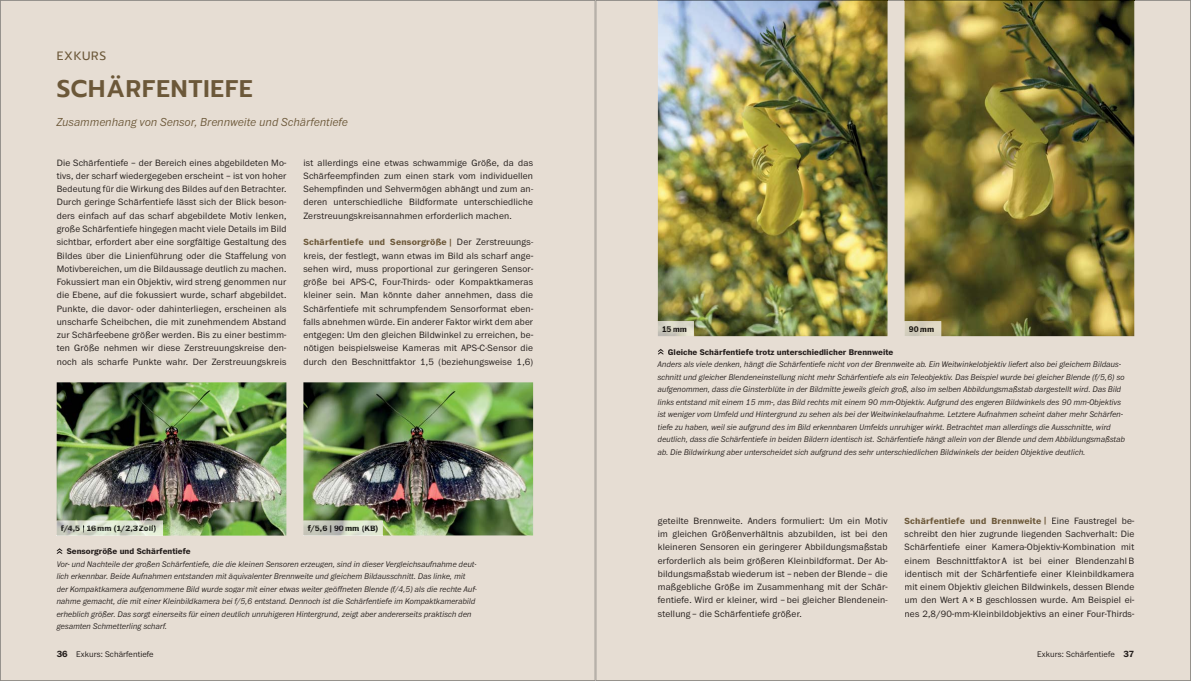
<style>
.page{position:relative;width:1191px;height:681px;background:#fff}
.page>*{position:absolute;margin:0;border:0;box-sizing:border-box;transform-origin:0 0}
.t1{font:600 24px "Prompt";letter-spacing:.04em;color:#6c5839}
.t2{font:italic 300 12px "Franklin ITC Pro";letter-spacing:.02em;color:#6c5839}
.t3{font:12px "Prompt";letter-spacing:.06em;color:#6c5839}
.t4{font:300 9.5px/13.2px "Franklin ITC Pro";letter-spacing:.02em;color:#221c1a;text-align:justify}
.t5{font:700 9.2px "Franklin ITC Pro";letter-spacing:.02em;color:#6c5839}
.t6{font:italic 300 8.5px/12.5px "Franklin ITC Pro";letter-spacing:.015em;color:#221c1a}
.t7{font:700 8.5px "Franklin ITC Pro";letter-spacing:.005em;color:#221c1a}
.t8{font:300 8.5px "Franklin ITC Pro";letter-spacing:.01em;color:#221c1a}
.t9{font:700 8.5px "Franklin ITC Pro";letter-spacing:.005em;color:#151214}
.t10{font:700 8.5px "Franklin ITC Pro";letter-spacing:.005em;color:#161512}
.t11{font:700 8.5px "Franklin ITC Pro";color:#181613}
.t12{font:700 8.5px "Franklin ITC Pro";color:#1a1611}
.s1{font-weight:300;font-size:9.5px;color:#221c1a}
.s2{color:#161612}
.s3{color:#171713}
.s4{color:#181a16}
.s5{color:#1b1b19}
.s6{color:#161613}
.s7{color:#171a15}
.s8{color:#181b16}
.s9{color:#171914}
.s10{color:#171815}
.s11{color:#191917}
.s12{color:#1d1c1a}
.s13{color:#181a15}
.s14{color:#151512}
.s15{color:#151412}
.s16{color:#151313}
.s17{color:#161713}
.s18{color:#1a1a17}
.s19{color:#181916}
.s20{color:#181915}
.s21{font-weight:700;font-size:9.2px}
.s22{color:#1a1714}
.s23{color:#1b1712}
</style>
<div class="page">
<svg style="left:0;top:0;width:595px;height:680px;fill:#e6ddd3"></svg>
<img style="left:595px;top:0;width:596px;height:680px">
<p class="t3" style="left:57px;top:46px;width:51px">EXKURS</p>
<h1 class="t1" style="left:57px;top:71px;width:197px">SCHÄRFENTIEFE</h1>
<p class="t2" style="left:57px;top:117px;width:293px">Zusammenhang von Sensor, Brennweite und Schärfentiefe</p>
<p class="t4" style="left:57px;top:156px;width:231px">Die Schärfentiefe – der Bereich eines abgebildeten Mo&shy;tivs, der scharf wiedergegeben erscheint – ist von hoher Bedeutung für die Wirkung des Bildes auf den Betrachter.<br>Durch geringe Schärfentiefe lässt sich der Blick beson&shy;ders einfach auf das scharf abgebildete Motiv lenken, große Schärfentiefe hingegen macht viele Details im Bild sichtbar, erfordert aber eine sorgfältige Gestaltung des Bildes über die Linienführung oder die Staffelung von Motivbereichen, um die Bildaussage deutlich zu machen.<br>Fokussiert man ein Objektiv, wird streng genommen nur die Ebene, auf die fokussiert wurde, scharf abgebildet.<br>Punkte, die davor- oder dahinterliegen, erscheinen als unscharfe Scheibchen, die mit zunehmendem Abstand zur Schärfeebene größer werden. Bis zu einer bestimm&shy;ten Größe nehmen wir diese Zerstreuungskreise den&shy;noch als scharfe Punkte wahr. Der Zerstreuungskreis</p>
<p class="t4" style="left:303px;top:156px;width:231px">ist allerdings eine etwas schwammige Größe, da das Schärfeempfinden zum einen stark vom individuellen Sehempfinden und Sehvermögen abhängt und zum an&shy;deren unterschiedliche Bildformate unterschiedliche Zerstreuungskreisannahmen erforderlich machen.</p>
<p class="t5" style="left:303px;top:238px;width:231px">Schärfentiefe und Sensorgröße | <span class="s1">Der Zerstreuungs-</span></p>
<p class="t4" style="left:303px;top:249px;width:231px">kreis, der festlegt, wann etwas im Bild als scharf ange&shy;sehen wird, muss proportional zur geringeren Sensor&shy;größe bei APS-C, Four-Thirds- oder Kompaktkameras kleiner sein. Man könnte daher annehmen, dass die Schärfentiefe mit schrumpfendem Sensorformat eben&shy;falls abnehmen würde. Ein anderer Faktor wirkt dem aber entgegen: Um den gleichen Bildwinkel zu erreichen, be&shy;nötigen beispielsweise Kameras mit APS-C-Sensor die durch den Beschnittfaktor 1,5 (beziehungsweise 1,6)</p>
<p class="t9" style="left:61px;top:525px;width:97px">f/<span class="s2">4,</span><span class="s3">5</span> <span class="s4">|</span> <span class="s5">16</span><span class="s6">m</span><span class="s7">m</span> <span class="s8">(</span><span class="s9">1/</span><span class="s10">2,</span><span class="s11">3</span><span class="s12">Zo</span><span class="s13">ll</span><span class="s6">)</span></p>
<p class="t10" style="left:308px;top:525px;width:72px">f/5,<span class="s14">6</span> <span class="s15">|</span> <span class="s16">90</span><span class="s17">m</span><span class="s13">m</span> <span class="s18">(</span><span class="s19">KB</span><span class="s20">)</span></p>
<p class="t7" style="left:67px;top:547px;width:125px">Sensorgröße und Schärfentiefe</p>
<p class="t6" style="left:57px;top:557px;width:422px">Vor- und Nachteile der großen Schärfentiefe, die die kleinen Sensoren erzeugen, sind in dieser Vergleichsaufnahme deut&shy;lich erkennbar. Beide Aufnahmen entstanden mit äquivalenter Brennweite und gleichem Bildausschnitt. Das linke, mit der Kompaktkamera aufgenommene Bild wurde sogar mit einer etwas weiter geöffneten Blende (f/4,5) als die rechte Auf&shy;nahme gemacht, die mit einer Kleinbildkamera bei f/5,6 entstand. Dennoch ist die Schärfentiefe im Kompaktkamerabild erheblich größer. Das sorgt einerseits für einen deutlich unruhigeren Hintergrund, zeigt aber andererseits praktisch den gesamten Schmetterling scharf.</p>
<p class="t8" style="left:57px;top:650px;width:98px"><span class="s21">36</span> Exkurs: Schärfentiefe</p>
<p class="t11" style="left:662px;top:325px;width:26px">15<span class="s22">mm</span></p>
<p class="t12" style="left:909px;top:325px;width:27px">90<span class="s23">mm</span></p>
<p class="t7" style="left:668px;top:348px;width:227px">Gleiche Schärfentiefe trotz unterschiedlicher Brennweite</p>
<p class="t6" style="left:658px;top:358px;width:469px">Anders als viele denken, hängt die Schärfentiefe nicht von der Brennweite ab. Ein Weitwinkelobjektiv liefert also bei gleichem Bildaus&shy;schnitt und gleicher Blendeneinstellung nicht mehr Schärfentiefe als ein Teleobjektiv. Das Beispiel wurde bei gleicher Blende (f/5,6) so aufgenommen, dass die Ginsterblüte in der Bildmitte jeweils gleich groß, also im selben Abbildungsmaßstab dargestellt wird. Das Bild links entstand mit einem 15 mm-, das Bild rechts mit einem 90 mm-Objektiv. Aufgrund des engeren Bildwinkels des 90 mm-Objektivs ist weniger vom Umfeld und Hintergrund zu sehen als bei der Weitwinkelaufnahme. Letztere Aufnahmen scheint daher mehr Schärfen&shy;tiefe zu haben, weil sie aufgrund des im Bild erkennbaren Umfelds unruhiger wirkt. Betrachtet man allerdings die Ausschnitte, wird deutlich, dass die Schärfentiefe in beiden Bildern identisch ist. Schärfentiefe hängt allein von der Blende und dem Abbildungsmaßstab ab. Die Bildwirkung aber unterscheidet sich aufgrund des sehr unterschiedlichen Bildwinkels der beiden Objektive deutlich.</p>
<p class="t4" style="left:658px;top:514px;width:231px">geteilte Brennweite. Anders formuliert: Um ein Motiv im gleichen Größenverhältnis abzubilden, ist bei den kleineren Sensoren ein geringerer Abbildungsmaßstab erforderlich als beim größeren Kleinbildformat. Der Ab&shy;bildungsmaßstab wiederum ist – neben der Blende – die maßgebliche Größe im Zusammenhang mit der Schär&shy;fentiefe. Wird er kleiner, wird – bei gleicher Blendenein&shy;stellung – die Schärfentiefe größer.</p>
<p class="t5" style="left:904px;top:517px;width:231px">Schärfentiefe und Brennweite | <span class="s1">Eine Faustregel be-</span></p>
<p class="t4" style="left:904px;top:527px;width:231px">schreibt den hier zugrunde liegenden Sachverhalt: Die Schärfentiefe einer Kamera-Objektiv-Kombination mit einem Beschnittfaktor A ist bei einer Blendenzahl B identisch mit der Schärfentiefe einer Kleinbildkamera mit einem Objektiv gleichen Bildwinkels, dessen Blende um den Wert A × B geschlossen wurde. Am Beispiel ei&shy;nes 2,8/90-mm-Kleinbildobjektivs an einer Four-Thirds-</p>
<p class="t8" style="left:1037px;top:650px;width:98px">Exkurs: Schärfentiefe <span class="s21">37</span></p>
</div>
